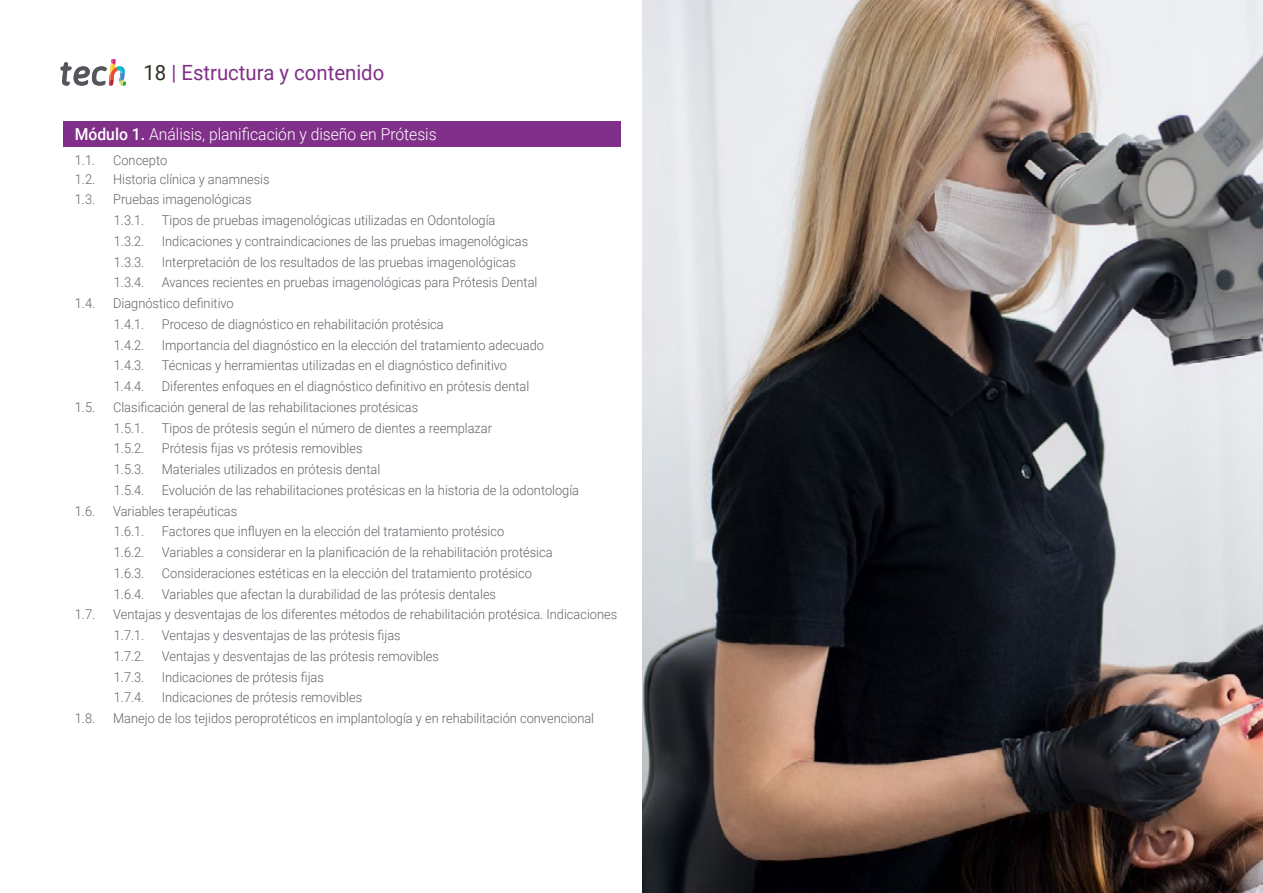
<style>
.page{position:relative;width:1263px;height:893px;background:#fff}
.page>*{position:absolute;margin:0;border:0;box-sizing:border-box;transform-origin:0 0}
.t1{font:21px "Roboto";color:#813089}
.t2{font:300 16.5px "Roboto";color:#fff;scale:.95 1}
.t3{font:300 13.5px/20.7px "Roboto";color:#61646a;scale:.95 1}
.s1{color:#312e20}
.s2{font-weight:500}
</style>
<div class="page">
<div style="left:64px;top:121px;width:557px;height:25px;background:#813089"></div>
<img style="left:642px;top:0;width:621px;height:893px">
<svg style="left:61px;top:59px;width:65px;height:27px"></svg>
<h1 class="t1" style="left:144px;top:57px;width:242px"><span class="s1">18</span> | Estructura y contenido</h1>
<p class="t2" style="left:75px;top:123px;width:382px"><span class="s2">Módulo 1.</span> Análisis, planificación y diseño en Prótesis</p>
<p class="t3" style="left:75px;top:149px;width:23px">1.1.</p>
<p class="t3" style="left:113px;top:149px;width:58px">Concepto</p>
<p class="t3" style="left:75px;top:168px;width:23px">1.2.</p>
<p class="t3" style="left:113px;top:168px;width:166px">Historia clínica y anamnesis</p>
<p class="t3" style="left:75px;top:189px;width:23px">1.3.</p>
<p class="t3" style="left:113px;top:189px;width:147px">Pruebas imagenológicas<br>1.3.1.</p>
<p class="t3" style="left:162px;top:209px;width:353px">Tipos de pruebas imagenológicas utilizadas en Odontología</p>
<p class="t3" style="left:114px;top:230px;width:34px">1.3.2.</p>
<p class="t3" style="left:162px;top:230px;width:387px">Indicaciones y contraindicaciones de las pruebas imagenológicas</p>
<p class="t3" style="left:114px;top:251px;width:34px">1.3.3.</p>
<p class="t3" style="left:162px;top:251px;width:374px">Interpretación de los resultados de las pruebas imagenológicas</p>
<p class="t3" style="left:114px;top:272px;width:34px">1.3.4.</p>
<p class="t3" style="left:162px;top:272px;width:397px">Avances recientes en pruebas imagenológicas para Prótesis Dental</p>
<p class="t3" style="left:75px;top:292px;width:23px">1.4.</p>
<p class="t3" style="left:113px;top:292px;width:129px">Diagnóstico definitivo<br>1.4.1.</p>
<p class="t3" style="left:162px;top:313px;width:298px">Proceso de diagnóstico en rehabilitación protésica</p>
<p class="t3" style="left:114px;top:334px;width:34px">1.4.2.</p>
<p class="t3" style="left:162px;top:334px;width:404px">Importancia del diagnóstico en la elección del tratamiento adecuado</p>
<p class="t3" style="left:114px;top:355px;width:34px">1.4.3.</p>
<p class="t3" style="left:162px;top:355px;width:365px">Técnicas y herramientas utilizadas en el diagnóstico definitivo</p>
<p class="t3" style="left:114px;top:375px;width:34px">1.4.4.</p>
<p class="t3" style="left:162px;top:375px;width:388px">Diferentes enfoques en el diagnóstico definitivo en prótesis dental</p>
<p class="t3" style="left:75px;top:396px;width:23px">1.5.</p>
<p class="t3" style="left:113px;top:396px;width:323px">Clasificación general de las rehabilitaciones protésicas<br>1.5.1.</p>
<p class="t3" style="left:162px;top:417px;width:349px">Tipos de prótesis según el número de dientes a reemplazar</p>
<p class="t3" style="left:114px;top:438px;width:34px">1.5.2.</p>
<p class="t3" style="left:162px;top:438px;width:213px">Prótesis fijas vs prótesis removibles</p>
<p class="t3" style="left:114px;top:458px;width:34px">1.5.3.</p>
<p class="t3" style="left:162px;top:458px;width:231px">Materiales utilizados en prótesis dental</p>
<p class="t3" style="left:114px;top:479px;width:34px">1.5.4.</p>
<p class="t3" style="left:162px;top:479px;width:441px">Evolución de las rehabilitaciones protésicas en la historia de la odontología</p>
<p class="t3" style="left:75px;top:500px;width:23px">1.6.</p>
<p class="t3" style="left:113px;top:500px;width:132px">Variables terapéuticas<br>1.6.1.</p>
<p class="t3" style="left:162px;top:521px;width:362px">Factores que influyen en la elección del tratamiento protésico</p>
<p class="t3" style="left:114px;top:541px;width:34px">1.6.2.</p>
<p class="t3" style="left:162px;top:541px;width:413px">Variables a considerar en la planificación de la rehabilitación protésica</p>
<p class="t3" style="left:114px;top:562px;width:34px">1.6.3.</p>
<p class="t3" style="left:162px;top:562px;width:391px">Consideraciones estéticas en la elección del tratamiento protésico</p>
<p class="t3" style="left:114px;top:583px;width:34px">1.6.4.</p>
<p class="t3" style="left:162px;top:583px;width:353px">Variables que afectan la durabilidad de las prótesis dentales</p>
<p class="t3" style="left:75px;top:604px;width:23px">1.7.</p>
<p class="t3" style="left:113px;top:604px;width:532px">Ventajas y desventajas de los diferentes métodos de rehabilitación protésica. Indicaciones<br>1.7.1.</p>
<p class="t3" style="left:162px;top:624px;width:253px">Ventajas y desventajas de las prótesis fijas</p>
<p class="t3" style="left:114px;top:645px;width:34px">1.7.2.</p>
<p class="t3" style="left:162px;top:645px;width:293px">Ventajas y desventajas de las prótesis removibles</p>
<p class="t3" style="left:114px;top:666px;width:34px">1.7.3.</p>
<p class="t3" style="left:162px;top:666px;width:172px">Indicaciones de prótesis fijas</p>
<p class="t3" style="left:114px;top:687px;width:34px">1.7.4.</p>
<p class="t3" style="left:162px;top:687px;width:212px">Indicaciones de prótesis removibles</p>
<p class="t3" style="left:75px;top:707px;width:23px">1.8.</p>
<p class="t3" style="left:113px;top:707px;width:508px">Manejo de los tejidos peroprotéticos en implantología y en rehabilitación convencional</p>
</div>
